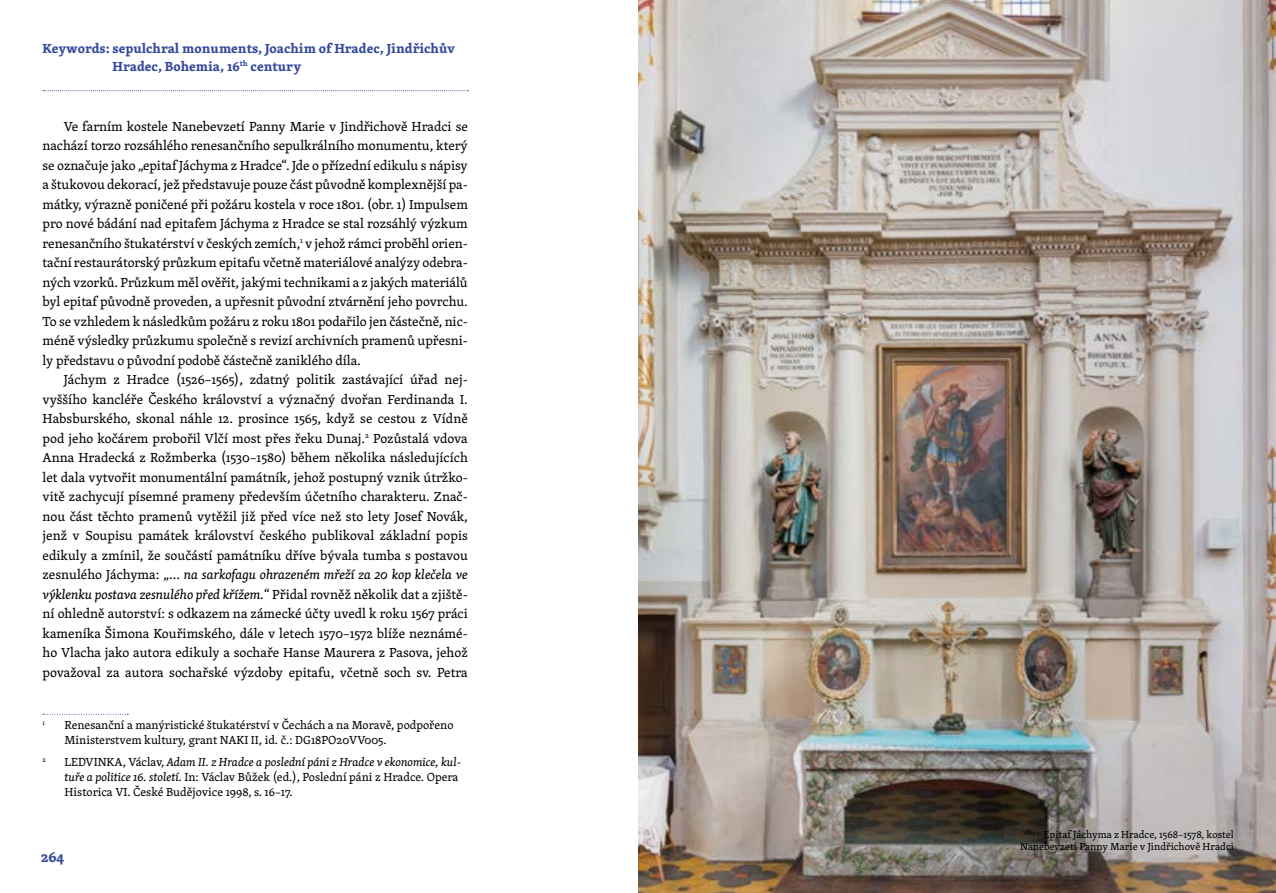
<style>
.page{position:relative;width:1276px;height:893px;background:#fff}
.page>*{position:absolute;margin:0;border:0;box-sizing:border-box;transform-origin:0 0}
.t1{font:700 15px "Skolar";color:#34499b}
.t2{font:13.5px/19.5px "Skolar";letter-spacing:-.005em;color:#000;text-align:justify}
.t3{font:700 13.5px/18px "Skolar";color:#34499b}
.t4{font:12px/15px "Skolar";color:#000}
.t5{font:10.5px/12px "Skolar";color:#000;text-align:center}
.t6{font:7.05px "Skolar";color:#000}
.s1{font-style:italic}
</style>
<div class="page">
<svg style="left:43px;top:90px;width:425px;height:1px"></svg>
<svg style="left:43px;top:714px;width:85px;height:1px"></svg>
<img style="left:638px;top:0;width:638px;height:893px">
<p class="t3" style="left:113px;top:39px;width:344px;text-indent:-70px">Keywords: sepulchral monuments, Joachim of Hradec, Jindřichův<br>Hradec, Bohemia, 16<sup>th</sup> century</p>
<p class="t2" style="left:43px;top:116px;width:427px;text-indent:21px">Ve farním kostele Nanebevzetí Panny Marie v Jindřichově Hradci se nachází torzo rozsáhlého renesančního sepulkrálního monumentu, který se označuje jako „epitaf Jáchyma z Hradce“. Jde o přízední edikulu s nápisy a štukovou dekorací, jež představuje pouze část původně komplexnější pa&shy;mátky, výrazně poničené při požáru kostela v roce 1801. (obr. 1) Impulsem pro nové bádání nad epitafem Jáchyma z Hradce se stal rozsáhlý výzkum renesančního štukatérství v českých zemích,<sup>1</sup> v jehož rámci proběhl orien&shy;tační restaurátorský průzkum epitafu včetně materiálové analýzy odebra&shy;ných vzorků. Průzkum měl ověřit, jakými technikami a z jakých materiálů byl epitaf původně proveden, a upřesnit původní ztvárnění jeho povrchu.<br>To se vzhledem k následkům požáru z roku 1801 podařilo jen částečně, nic&shy;méně výsledky průzkumu společně s revizí archivních pramenů upřesni&shy;ly představu o původní podobě částečně zaniklého díla.</p>
<p class="t2" style="left:43px;top:369px;width:427px;text-indent:21px">Jáchym z Hradce (1526–1565), zdatný politik zastávající úřad nej&shy;vyššího kancléře Českého království a význačný dvořan Ferdinanda I.<br>Habsburského, skonal náhle 12. prosince 1565, když se cestou z Vídně pod jeho kočárem probořil Vlčí most přes řeku Dunaj.<sup>2</sup> Pozůstalá vdova Anna Hradecká z Rožmberka (1530–1580) během několika následujících let dala vytvořit monumentální památník, jehož postupný vznik útržko&shy;vitě zachycují písemné prameny především účetního charakteru. Znač&shy;nou část těchto pramenů vytěžil již před více než sto lety Josef Novák, jenž v Soupisu památek království českého publikoval základní popis edikuly a zmínil, že součástí památníku dříve bývala tumba s postavou zesnulého Jáchyma: „… <span class="s1">na sarkofagu ohrazeném mřeží za 20 kop klečela ve výklenku postava zesnulého před křížem.</span>“ Přidal rovněž několik dat a zjiště&shy;ní ohledně autorství: s odkazem na zámecké účty uvedl k roku 1567 práci kameníka Šimona Kouřimského, dále v letech 1570–1572 blíže neznámé&shy;ho Vlacha jako autora edikuly a sochaře Hanse Maurera z Pasova, jehož považoval za autora sochařské výzdoby epitafu, včetně soch sv. Petra</p>
<p class="t6" style="left:43px;top:718px;width:4px">1</p>
<p class="t4" style="left:65px;top:717px;width:390px">Renesanční a manýristické štukatérství v Čechách a na Moravě, podpořeno<br>Ministerstvem kultury, grant NAKI II, id. č.: DG18PO20VV005.</p>
<p class="t6" style="left:43px;top:754px;width:5px">2</p>
<p class="t4" style="left:65px;top:754px;width:398px">LEDVINKA, Václav, <span class="s1">Adam II. z Hradce a poslední páni z Hradce v ekonomice, kul&shy;tuře a politice 16. století.</span> In: Václav Bůžek (ed.), Poslední páni z Hradce. Opera<br>Historica VI. České Budějovice 1998, s. 16–17.</p>
<p class="t1" style="left:41px;top:845px;width:24px">264</p>
<p class="t5" style="left:1020px;top:829px;width:215px"><sup>Obr.</sup> <sup>1.</sup> Epitaf Jáchyma z Hradce, 1568–1578, kostel<br>Nanebevzetí Panny Marie v Jindřichově Hradci</p>
</div>
